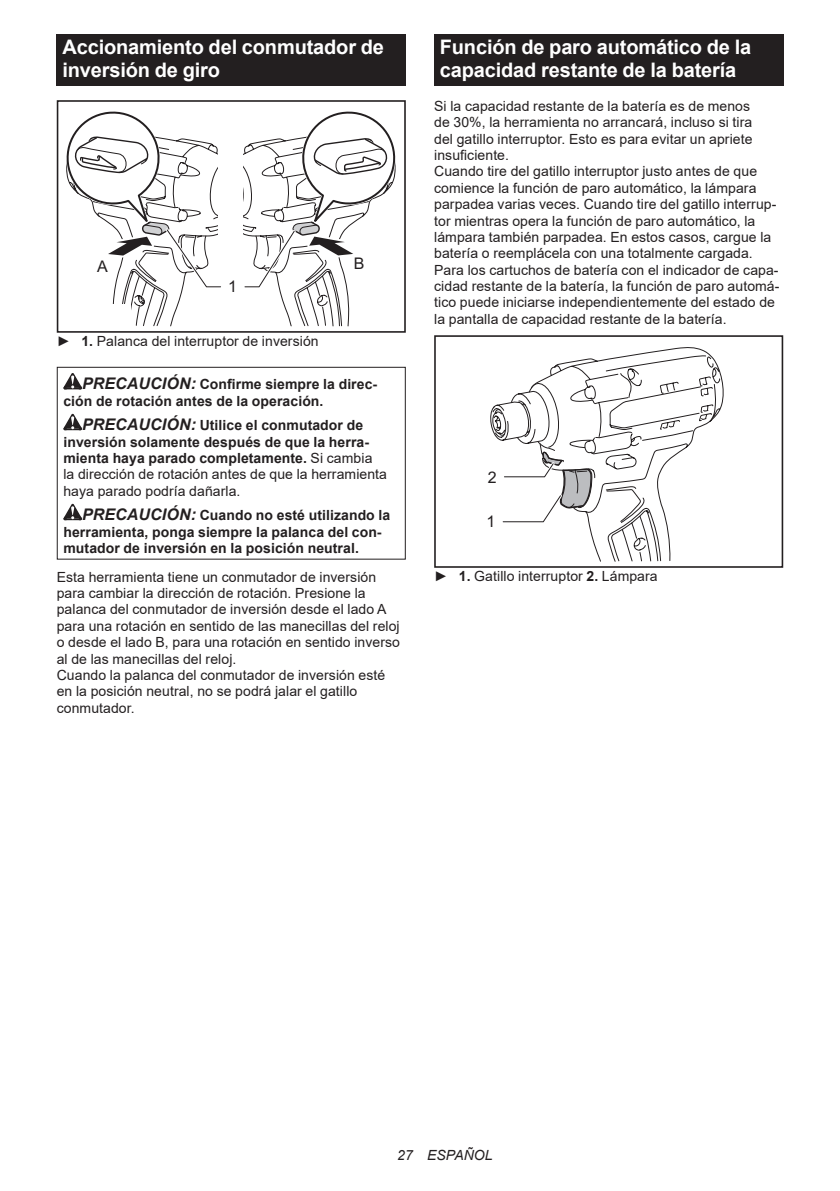
<style>
.page{position:relative;width:840px;height:1191px;background:#fff}
.page>*{position:absolute;margin:0;border:0;box-sizing:border-box;transform-origin:0 0}
.t1{font:700 20px/23.4px "Arial";letter-spacing:-.01em;color:#fff}
.t2{font:16px "Arial";color:#231f20}
.t3{font:14px/16.4px "Arial";letter-spacing:.005em;color:#231f20}
.t4{font:700 14px/16.4px "Arial";letter-spacing:.005em;color:#231f20}
.t5{font:italic 14px "Arial";letter-spacing:.005em;color:#231f20}
.s1{font-weight:700}
.s2{font-style:italic;font-size:16px}
.s3{font-weight:400}
</style>
<div class="page">
<div style="left:57px;top:34px;width:348px;height:52px;background:#231f20"></div>
<div style="left:57px;top:100px;width:348px;height:233px;border:2px solid #231f20"></div>
<svg style="left:66px;top:111px;width:330px;height:216px"></svg>
<div style="left:94px;top:256px;width:16px;height:22px;background:#fff"></div>
<div style="left:349px;top:256px;width:16px;height:22px;background:#fff"></div>
<svg style="left:63px;top:373px;width:19px;height:16px"></svg>
<svg style="left:63px;top:414px;width:19px;height:16px"></svg>
<svg style="left:63px;top:504px;width:19px;height:16px"></svg>
<div style="left:57px;top:367px;width:348px;height:192px;border:1px solid #231f20"></div>
<div style="left:434px;top:34px;width:348px;height:52px;background:#231f20"></div>
<svg style="left:539px;top:347px;width:185px;height:215px"></svg>
<div style="left:434px;top:335px;width:348px;height:233px;border:2px solid #231f20"></div>
<svg style="left:490px;top:381px;width:146px;height:144px"></svg>
<h1 class="t1" style="left:62px;top:36px;width:323px">Accionamiento del conmutador de inversión de giro</h1>
<p class="t2" style="left:97px;top:255px;width:12px">A</p>
<p class="t2" style="left:354px;top:253px;width:12px">B</p>
<p class="t2" style="left:228px;top:275px;width:10px">1</p>
<p class="t3" style="left:57px;top:333px;width:263px">► <span class="s1">1.</span> Palanca del interruptor de inversión</p>
<p class="t4" style="left:63px;top:376px;width:315px;text-indent:19px"><span class="s2">PRECAUCIÓN:</span> Confirme siempre la direc&shy;ción de rotación antes de la operación.</p>
<p class="t4" style="left:63px;top:417px;width:325px;text-indent:19px"><span class="s2">PRECAUCIÓN:</span> Utilice el conmutador de inversión solamente después de que la herra&shy;mienta haya parado completamente. <span class="s3">Si cambia<br>la dirección de rotación antes de que la herramienta haya parado podría dañarla.</span></p>
<p class="t4" style="left:63px;top:507px;width:328px;text-indent:19px"><span class="s2">PRECAUCIÓN:</span> Cuando no esté utilizando la herramienta, ponga siempre la palanca del con&shy;mutador de inversión en la posición neutral.</p>
<p class="t3" style="left:57px;top:568px;width:344px">Esta herramienta tiene un conmutador de inversión para cambiar la dirección de rotación. Presione la palanca del conmutador de inversión desde el lado A para una rotación en sentido de las manecillas del reloj o desde el lado B, para una rotación en sentido inverso al de las manecillas del reloj.<br>Cuando la palanca del conmutador de inversión esté en la posición neutral, no se podrá jalar el gatillo conmutador.</p>
<h1 class="t1" style="left:439px;top:36px;width:313px">Función de paro automático de la capacidad restante de la batería</h1>
<p class="t3" style="left:434px;top:98px;width:346px">Si la capacidad restante de la batería es de menos<br>de 30%, la herramienta no arrancará, incluso si tira<br>del gatillo interruptor. Esto es para evitar un apriete insuficiente.<br>Cuando tire del gatillo interruptor justo antes de que comience la función de paro automático, la lámpara parpadea varias veces. Cuando tire del gatillo interrup&shy;tor mientras opera la función de paro automático, la lámpara también parpadea. En estos casos, cargue la batería o reemplácela con una totalmente cargada.<br>Para los cartuchos de batería con el indicador de capa&shy;cidad restante de la batería, la función de paro automá&shy;tico puede iniciarse independientemente del estado de la pantalla de capacidad restante de la batería.</p>
<p class="t2" style="left:487px;top:466px;width:10px">2</p>
<p class="t2" style="left:486px;top:510px;width:10px">1</p>
<p class="t3" style="left:434px;top:568px;width:225px">► <span class="s1">1.</span> Gatillo interruptor <span class="s1">2.</span> Lámpara</p>
<p class="t5" style="left:397px;top:1146px;width:97px">27 ESPAÑOL</p>
</div>
